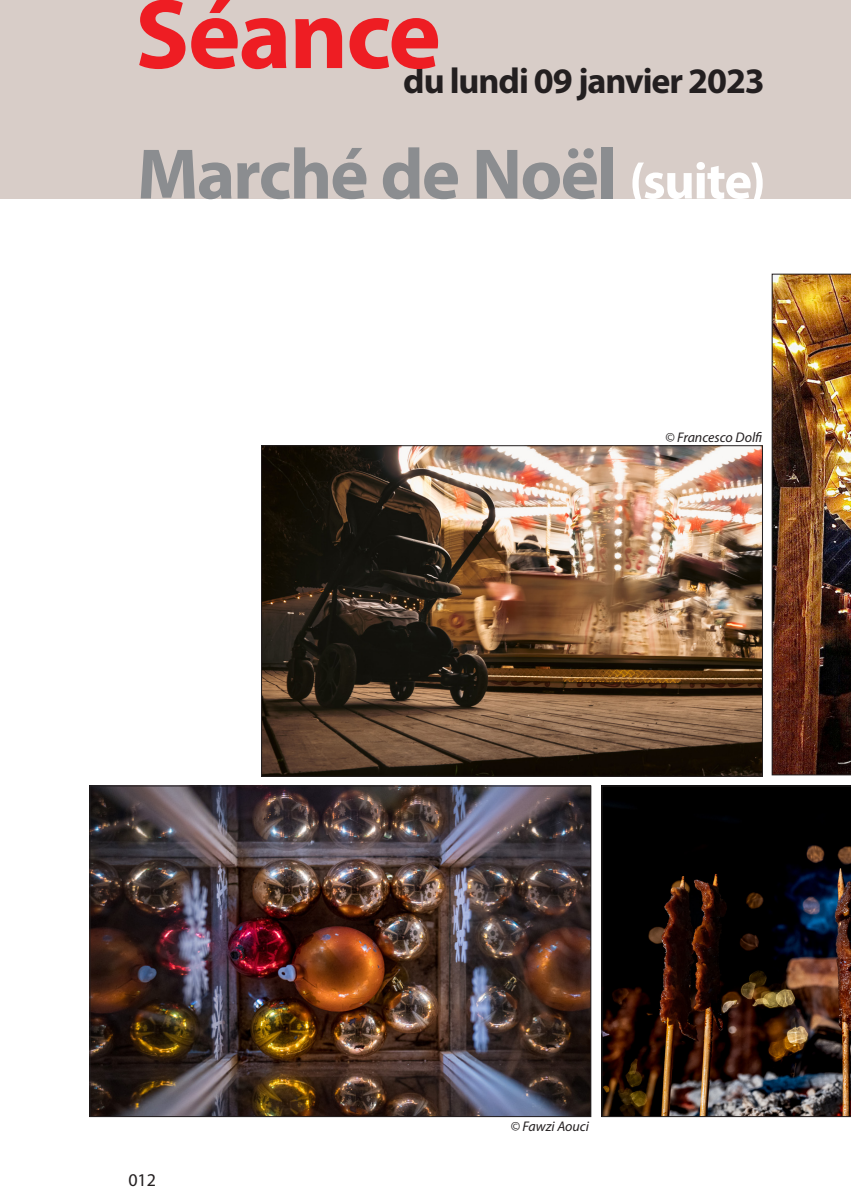
<style>
.page{position:relative;width:851px;height:1191px;background:#fff}
.page>*{position:absolute;margin:0;border:0;box-sizing:border-box;transform-origin:0 0}
.t1{font:700 100px "Myriad Pro";letter-spacing:-.02em;color:#ee1d23}
.t2{font:700 72px "Myriad Pro";letter-spacing:-.025em;color:#8b8d90}
.t3{font:700 36px "Myriad Pro";letter-spacing:-.03em;color:#231f20}
.t4{font:18px "Myriad Pro";color:#231f20}
.t5{font:italic 14px "Myriad Pro";color:#231f20}
.s1{font-size:52px;color:#fff}
</style>
<div class="page">
<div style="left:0;top:0;width:850px;height:198px;background:#d8cdc8"></div>
<img style="left:601px;top:785px;width:249px;height:332px">
<img style="left:91px;top:787px;width:498px;height:328px">
<img style="left:771px;top:274px;width:79px;height:501px">
<img style="left:263px;top:447px;width:497px;height:328px">
<p class="t1" style="left:135px;top:-31px;width:307px">Séance</p>
<p class="t3" style="left:403px;top:58px;width:363px">du lundi 09 janvier 2023</p>
<p class="t2" style="left:137px;top:127px;width:630px">Marché de Noël <span class="s1">(suite)</span></p>
<p class="t4" style="left:128px;top:1169px;width:29px">012</p>
<p class="t5" style="left:665px;top:428px;width:98px">© Francesco Dolfi</p>
<p class="t5" style="left:510px;top:1117px;width:80px">© Fawzi Aouci</p>
</div>
